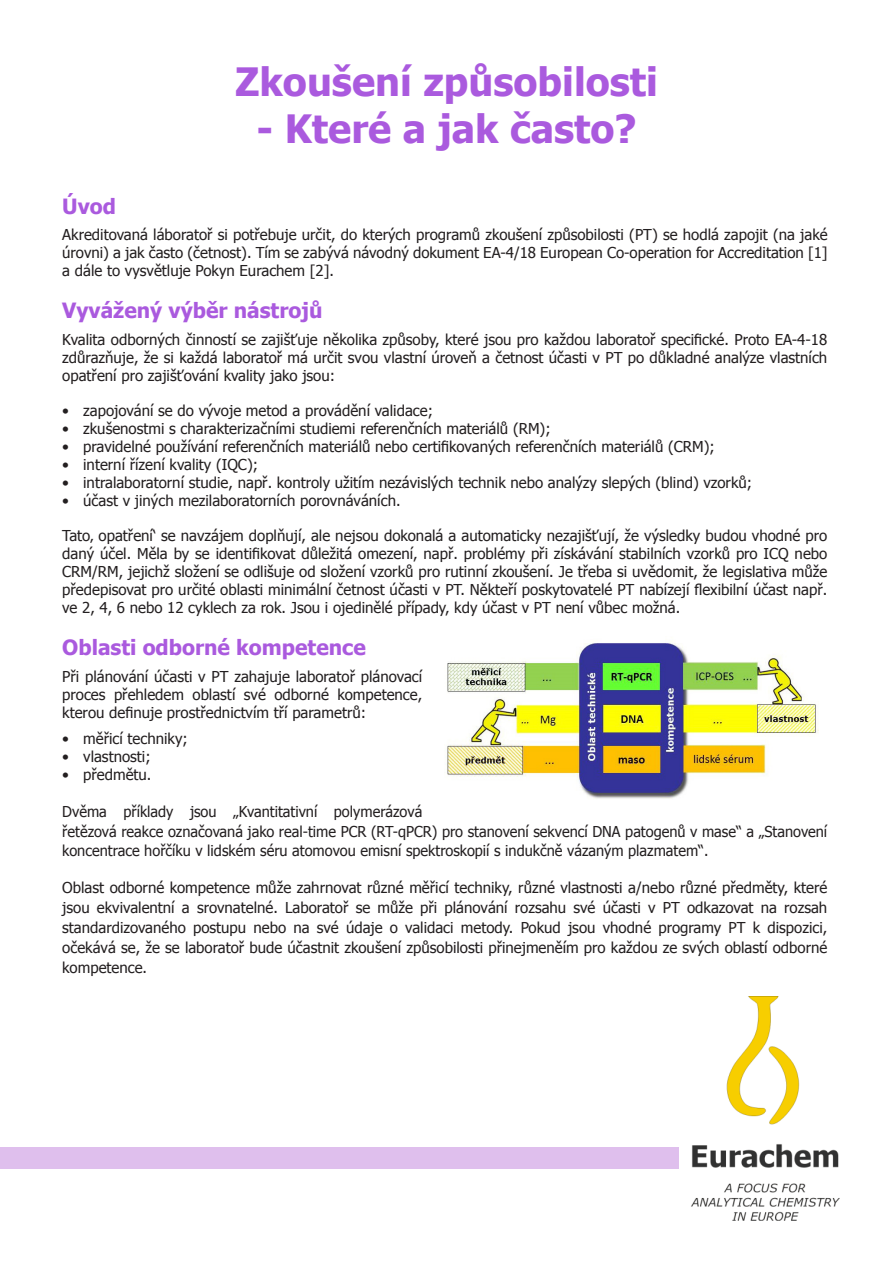
<style>
.page{position:relative;width:893px;height:1263px;background:#fff}
.page>*{position:absolute;margin:0;border:0;box-sizing:border-box;transform-origin:0 0}
.t1{font:700 39px "Tahoma";color:#aa5ade}
.t2{font:700 21px "Tahoma";color:#aa5ade}
.t3{font:15px/18px "Tahoma";color:#231f20;text-align:justify}
</style>
<div class="page">
<img style="left:691px;top:997px;width:148px;height:223px">
<div style="left:0;top:1147px;width:678px;height:21px;background:#dfbfed"></div>
<img style="left:447px;top:641px;width:371px;height:158px">
<p class="t1" style="left:235px;top:54px;width:424px">Zkoušení způsobilosti</p>
<p class="t1" style="left:257px;top:101px;width:381px">- Které a jak často?</p>
<p class="t2" style="left:62px;top:191px;width:55px">Úvod</p>
<p class="t3" style="left:62px;top:225px;width:767px">Akreditovaná láboratoř si potřebuje určit, do kterých programů zkoušení způsobilosti (PT) se hodlá zapojit (na jaké úrovni) a jak často (četnost). Tím se zabývá návodný dokument EA-4/18 European Co-operation for Accreditation [1] a dále to vysvětluje Pokyn Eurachem [2].</p>
<p class="t2" style="left:62px;top:296px;width:262px">Vyvážený výběr nástrojů</p>
<p class="t3" style="left:62px;top:330px;width:767px">Kvalita odborných činností se zajišťuje několika způsoby, které jsou pro každou laboratoř specifické. Proto EA-4-18 zdůrazňuje, že si každá laboratoř má určit svou vlastní úroveň a četnost účasti v PT po důkladné analýze vlastních opatření pro zajišťování kvality jako jsou:</p>
<p class="t3" style="left:62px;top:401px;width:372px">• zapojování se do vývoje metod a provádění validace;</p>
<p class="t3" style="left:62px;top:419px;width:490px">• zkušenostmi s charakterizačními studiemi referenčních materiálů (RM);</p>
<p class="t3" style="left:62px;top:437px;width:654px">• pravidelné používání referenčních materiálů nebo certifikovaných referenčních materiálů (CRM);</p>
<p class="t3" style="left:62px;top:455px;width:197px">• interní řízení kvality (IQC);</p>
<p class="t3" style="left:62px;top:473px;width:691px">• intralaboratorní studie, např. kontroly užitím nezávislých technik nebo analýzy slepých (blind) vzorků;</p>
<p class="t3" style="left:62px;top:491px;width:340px">• účast v jiných mezilaboratorních porovnáváních.</p>
<p class="t3" style="left:62px;top:526px;width:767px">Tato‚ opatření‘ se navzájem doplňují, ale nejsou dokonalá a automaticky nezajišťují, že výsledky budou vhodné pro daný účel. Měla by se identifikovat důležitá omezení, např. problémy při získávání stabilních vzorků pro ICQ nebo CRM/RM, jejichž složení se odlišuje od složení vzorků pro rutinní zkoušení. Je třeba si uvědomit, že legislativa může předepisovat pro určité oblasti minimální četnost účasti v PT. Někteří poskytovatelé PT nabízejí flexibilní účast např. ve 2, 4, 6 nebo 12 cyklech za rok. Jsou i ojedinělé případy, kdy účast v PT není vůbec možná.</p>
<p class="t2" style="left:62px;top:633px;width:305px">Oblasti odborné kompetence</p>
<p class="t3" style="left:62px;top:666px;width:362px">Při plánování účasti v PT zahajuje laboratoř plánovací proces přehledem oblastí své odborné kompetence, kterou definuje prostřednictvím tří parametrů:</p>
<p class="t3" style="left:62px;top:729px;width:127px">• měřicí techniky;</p>
<p class="t3" style="left:62px;top:747px;width:90px">• vlastnosti;</p>
<p class="t3" style="left:62px;top:765px;width:91px">• předmětu.</p>
<p class="t3" style="left:62px;top:801px;width:766px;line-height:19.8px;text-align:left">Dvěma příklady jsou „Kvantitativní polymerázová<br>řetězová reakce označovaná jako real-time PCR (RT-qPCR) pro stanovení sekvencí DNA patogenů v mase“ a „Stanovení koncentrace hořčíku v lidském séru atomovou emisní spektroskopií s indukčně vázaným plazmatem“.</p>
<p class="t3" style="left:62px;top:877px;width:767px;line-height:19.8px">Oblast odborné kompetence může zahrnovat různé měřicí techniky, různé vlastnosti a/nebo různé předměty, které jsou ekvivalentní a srovnatelné. Laboratoř se může při plánování rozsahu své účasti v PT odkazovat na rozsah standardizovaného postupu nebo na své údaje o validaci metody. Pokud jsou vhodné programy PT k dispozici, očekává se, že se laboratoř bude účastnit zkoušení způsobilosti přinejmeněím pro každou ze svých oblastí odborné kompetence.</p>
</div>
